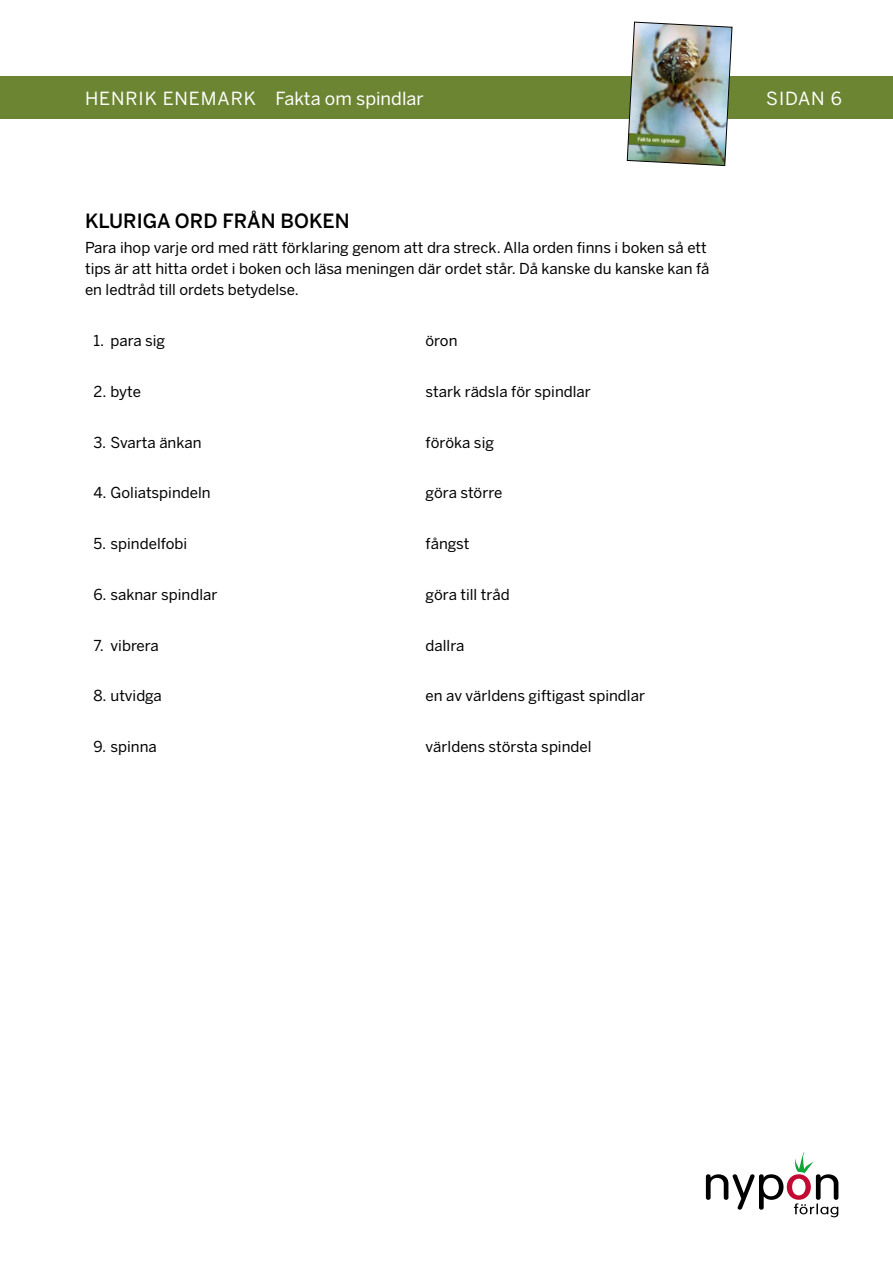
<style>
.page{position:relative;width:893px;height:1263px;background:#fff}
.page>*{position:absolute;margin:0;border:0;box-sizing:border-box;transform-origin:0 0}
.t1{font:500 19.5px "Benton Sans";color:#000}
.t2{font:18px "Benton Sans";color:#fff}
.t3{font:18px "Benton Sans";letter-spacing:.05em;color:#fff}
.t4{font:15px/21px "Benton Sans";color:#000}
</style>
<div class="page">
<div style="left:0;top:77px;width:893px;height:42px;background:#6c8532"></div>
<img style="left:626px;top:21px;width:107px;height:145px">
<svg style="left:706px;top:1152px;width:132px;height:65px"></svg>
<p class="t2" style="left:85px;top:88px;width:340px">HENRIK ENEMARK Fakta om spindlar</p>
<p class="t3" style="left:766px;top:88px;width:77px">SIDAN 6</p>
<h1 class="t1" style="left:85px;top:210px;width:266px">KLURIGA ORD FRÅN BOKEN</h1>
<p class="t4" style="left:85px;top:238px;width:626px">Para ihop varje ord med rätt förklaring genom att dra streck. Alla orden finns i boken så ett tips är att hitta ordet i boken och läsa meningen där ordet står. Då kanske du kanske kan få en ledtråd till ordets betydelse.</p>
<p class="t4" style="left:94px;top:330px;width:73px">1. para sig</p>
<p class="t4" style="left:426px;top:330px;width:33px">öron</p>
<p class="t4" style="left:94px;top:381px;width:49px">2. byte</p>
<p class="t4" style="left:426px;top:381px;width:167px">stark rädsla för spindlar</p>
<p class="t4" style="left:94px;top:432px;width:109px">3. Svarta änkan</p>
<p class="t4" style="left:426px;top:432px;width:70px">föröka sig</p>
<p class="t4" style="left:94px;top:483px;width:119px">4. Goliatspindeln</p>
<p class="t4" style="left:426px;top:483px;width:78px">göra större</p>
<p class="t4" style="left:94px;top:533px;width:95px">5. spindelfobi</p>
<p class="t4" style="left:426px;top:533px;width:45px">fångst</p>
<p class="t4" style="left:94px;top:584px;width:125px">6. saknar spindlar</p>
<p class="t4" style="left:426px;top:584px;width:86px">göra till tråd</p>
<p class="t4" style="left:94px;top:635px;width:67px">7. vibrera</p>
<p class="t4" style="left:426px;top:635px;width:40px">dallra</p>
<p class="t4" style="left:94px;top:686px;width:70px">8. utvidga</p>
<p class="t4" style="left:426px;top:686px;width:221px">en av världens giftigast spindlar</p>
<p class="t4" style="left:94px;top:736px;width:65px">9. spinna</p>
<p class="t4" style="left:426px;top:736px;width:167px">världens största spindel</p>
</div>
